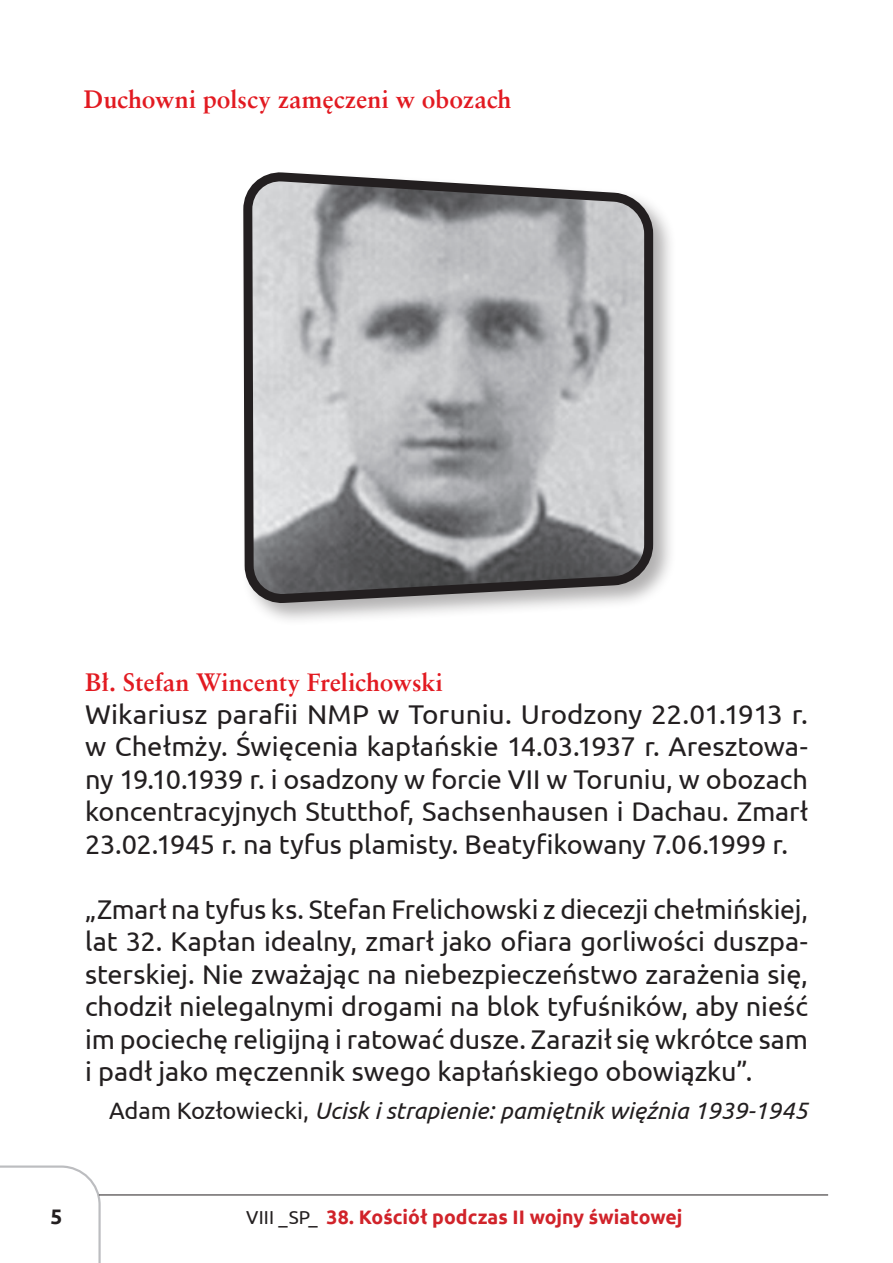
<style>
.page{position:relative;width:893px;height:1263px;background:#fff}
.page>*{position:absolute;margin:0;border:0;box-sizing:border-box;transform-origin:0 0}
.t1{font:27px/32.5px "Ubuntu";letter-spacing:-.005em;color:#231f20;text-align:justify}
.t2{font:700 25.05px "Class Garmnd EU";color:#e21a21}
.t3{font:italic 23.7px "Ubuntu";color:#231f20}
.t4{font:700 21px "Ubuntu";color:#231f20}
.t5{font:700 19.5px "Ubuntu";color:#d1232a}
.s1{font-style:normal}
.s2{font-weight:400;font-size:18.75px;color:#231f20}
</style>
<div class="page">
<svg style="left:0;top:1165px;width:101px;height:98px"></svg>
<hr style="left:99px;top:1195px;width:729px;height:1px;background:#231f20">
<div style="left:239px;top:169px;width:438px;height:457px;background:#231f20;opacity:.35"></div>
<svg style="left:239px;top:176px;width:419px;height:433px"></svg>
<p class="t2" style="left:84px;top:84px;width:429px">Duchowni polscy zamęczeni w obozach</p>
<p class="t2" style="left:85px;top:667px;width:359px">Bł. Stefan Wincenty Frelichowski</p>
<p class="t1" style="left:85px;top:697px;width:724px">Wikariusz parafii NMP w Toruniu. Urodzony 22.01.1913 r. w Chełmży. Święcenia kapłańskie 14.03.1937 r. Aresztowa&shy;ny 19.10.1939 r. i osadzony w forcie VII w Toruniu, w obozach koncentracyjnych Stutthof, Sachsenhausen i Dachau. Zmarł 23.02.1945 r. na tyfus plamisty. Beatyfikowany 7.06.1999 r.</p>
<p class="t1" style="left:85px;top:892px;width:724px">„Zmarł na tyfus ks. Stefan Frelichowski z diecezji chełmińskiej, lat 32. Kapłan idealny, zmarł jako ofiara gorliwości duszpa&shy;sterskiej. Nie zważając na niebezpieczeństwo zarażenia się, chodził nielegalnymi drogami na blok tyfuśników, aby nieść im pociechę religijną i ratować dusze. Zaraził się wkrótce sam i padł jako męczennik swego kapłańskiego obowiązku”.</p>
<p class="t3" style="left:109px;top:1096px;width:700px"><span class="s1">Adam Kozłowiecki,</span> Ucisk i strapienie: pamiętnik więźnia 1939-1945</p>
<p class="t4" style="left:50px;top:1204px;width:13px">5</p>
<p class="t5" style="left:246px;top:1205px;width:438px"><span class="s2">VIII _SP_</span> 38. Kościół podczas II wojny światowej</p>
</div>
